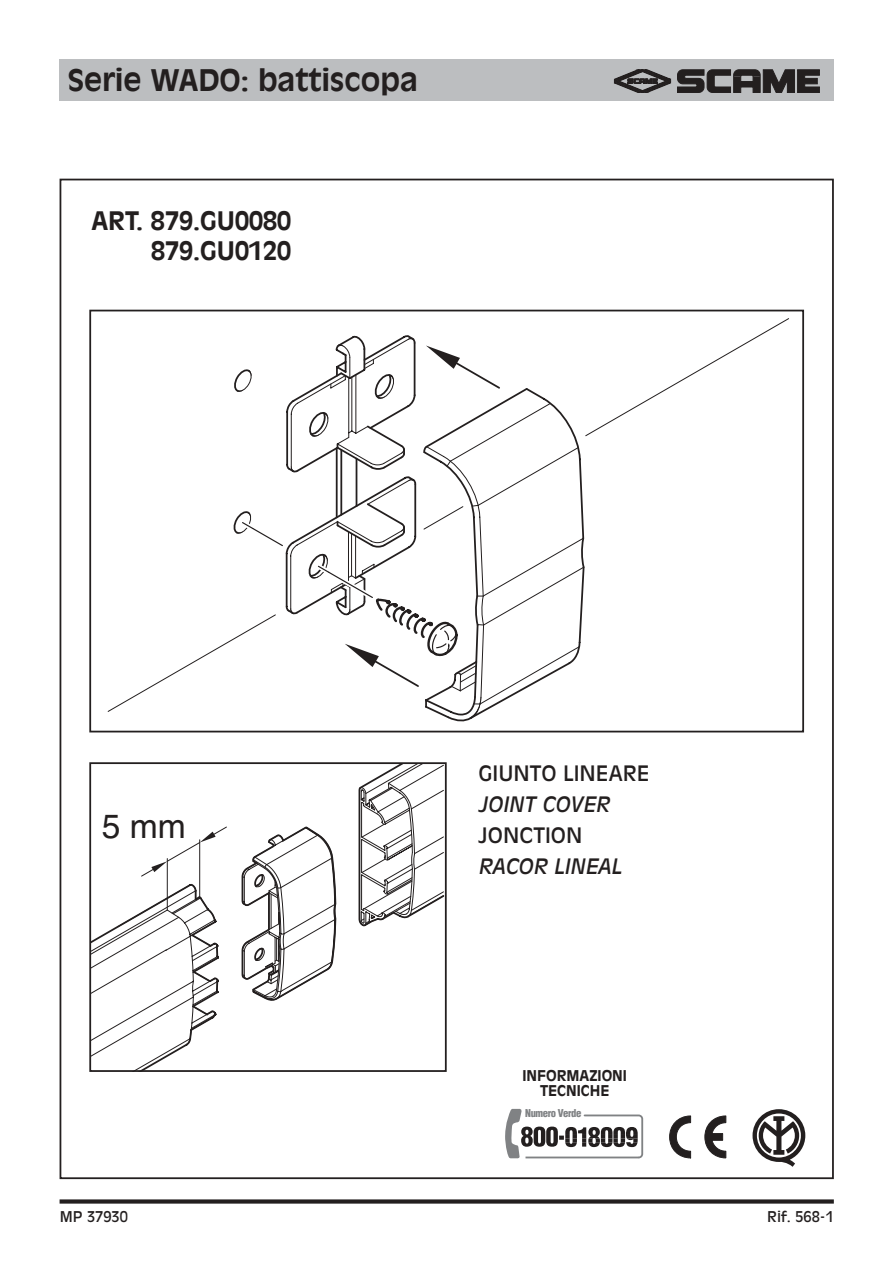
<style>
.page{position:relative;width:893px;height:1262px;background:#fff}
.page>*{position:absolute;margin:0;border:0;box-sizing:border-box;transform-origin:0 0}
.t1{font:71.4px "New Marchi Plain";color:#231f1f}
.t2{font:33.6px "Helvetica";color:#231f1f}
.t3{font:700 29.4px "Antique Olive";color:#231f1f}
.t4{font:700 25.2px/30.3px "Antique Olive";color:#231f1f;text-align:right}
.t5{font:21px "Antique Olive";color:#231f1f}
.t6{font:italic 21px "Antique Olive";color:#231f1f}
.t7{font:700 14.7px/14.7px "Antique Olive";color:#231f1f;text-align:center}
.t8{font:14.7px "Antique Olive";color:#231f1f}
.t9{font:900 condensed 10.65px "Helvetica";letter-spacing:-.04em;color:#808284}
</style>
<div class="page">
<svg style="left:231px;top:335px;width:354px;height:386px"></svg>
<div style="left:89px;top:310px;width:715px;height:422px;border:2px solid #231f1f"></div>
<div style="left:60px;top:60px;width:773px;height:41px;background:#bcbec0"></div>
<svg style="left:677px;top:70px;width:142px;height:23px"></svg>
<svg style="left:614px;top:70px;width:56px;height:23px"></svg>
<svg style="left:60px;top:1199px;width:773px;height:4px;background:#3a3636"></svg>
<svg style="left:505px;top:1108px;width:139px;height:51px"></svg>
<svg style="left:704px;top:1115px;width:22px;height:43px"></svg>
<svg style="left:669px;top:1115px;width:22px;height:43px"></svg>
<svg style="left:358px;top:765px;width:85px;height:162px"></svg>
<svg style="left:92px;top:826px;width:245px;height:243px"></svg>
<div style="left:89px;top:762px;width:357px;height:310px;border:2px solid #231f1f"></div>
<p class="t3" style="left:68px;top:69px;width:352px">Serie WADO: battiscopa</p>
<p class="t4" style="left:91px;top:207px;width:201px">ART. 879.GU0080<br>879.GU0120</p>
<h2 class="t2" style="left:102px;top:814px;width:85px">5 mm</h2>
<p class="t5" style="left:478px;top:764px;width:172px">GIUNTO LINEARE</p>
<p class="t6" style="left:478px;top:795px;width:133px">JOINT COVER</p>
<p class="t5" style="left:478px;top:826px;width:105px">JONCTION</p>
<p class="t6" style="left:478px;top:858px;width:144px">RACOR LINEAL</p>
<p class="t7" style="left:522px;top:1069px;width:106px">INFORMAZIONI<br>TECNICHE</p>
<p class="t9" style="left:525px;top:1109px;width:58px">Numero Verde</p>
<h1 class="t1" style="left:746px;top:1095px;width:67px">i</h1>
<p class="t8" style="left:60px;top:1210px;width:70px">MP 37930</p>
<p class="t8" style="left:767px;top:1210px;width:68px">Rif. 568-1</p>
</div>
